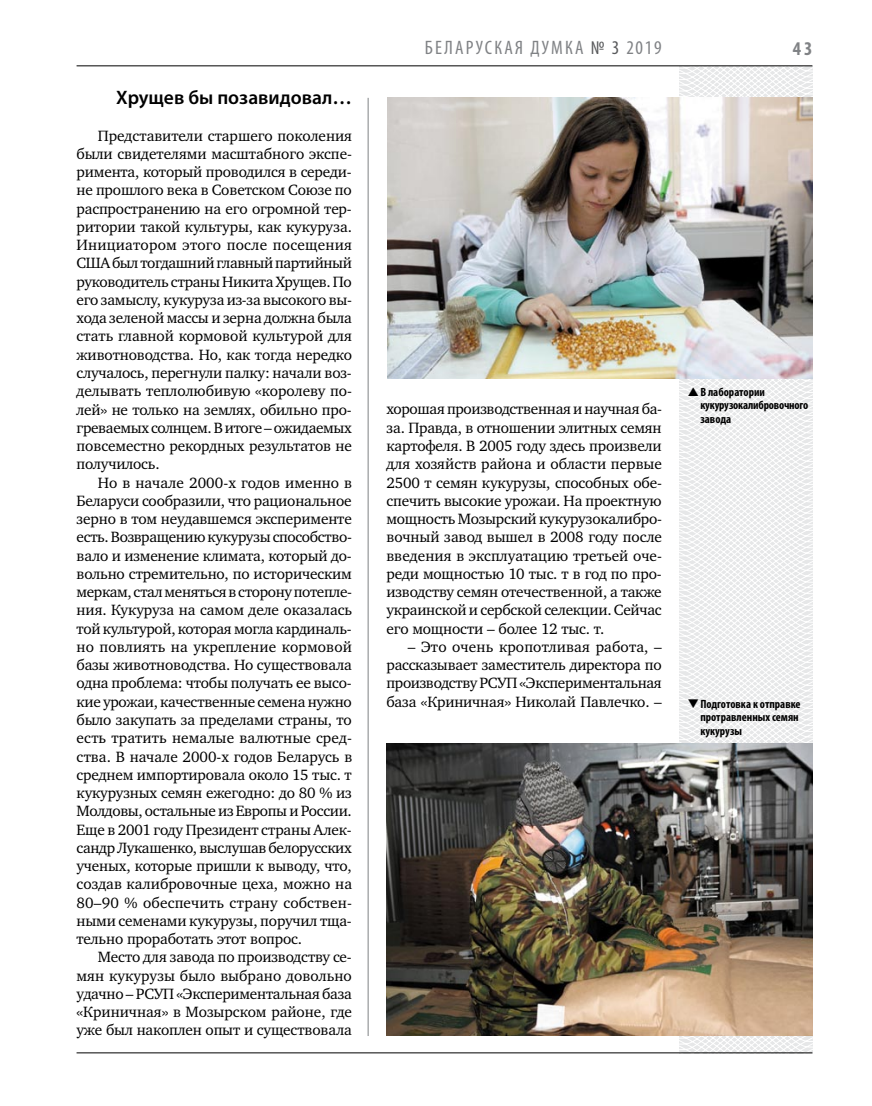
<style>
.page{position:relative;width:872px;height:1106px;background:#fff}
.page>*{position:absolute;margin:0;border:0;box-sizing:border-box;transform-origin:0 0}
.t1{font:condensed 19.5px "Myriad Pro";letter-spacing:.11em;color:#808285}
.t2{font:600 19.5px "Myriad Pro";color:#000}
.t3{font:700 condensed 19.5px "Myriad Pro";color:#808285}
.t4{font:15.3px/18.3px "Charter C";letter-spacing:-.01em;color:#000;text-align:justify}
.t5{font:700 condensed 12px/13.5px "Myriad Pro";color:#000}
.s1{color:#58595b}
</style>
<div class="page">
<hr style="left:368px;top:98px;width:1px;height:938px;background:#808285">
<svg style="left:621px;top:65px;width:192px;height:989px"></svg>
<hr style="left:77px;top:65px;width:735px;height:1px;background:#000">
<hr style="left:77px;top:1052px;width:735px;height:1px;background:#000">
<img style="left:387px;top:97px;width:425px;height:281px">
<img style="left:386px;top:743px;width:426px;height:292px">
<svg style="left:688px;top:387px;width:10px;height:9px"></svg>
<p class="t2" style="left:116px;top:85px;width:237px">Хрущев бы позавидовал…</p>
<p class="t4" style="left:77px;top:126px;width:277px;text-indent:21px">Представители старшего поколения были свидетелями масштабного экспе&shy;римента, который проводился в середи&shy;не прошлого века в Советском Союзе по распространению на его огромной тер&shy;ритории такой культуры, как кукуруза.<br>Инициатором этого после посещения США был тогдашний главный партийный руководитель страны Никита Хрущев. По его замыслу, кукуруза из-за высокого вы&shy;хода зеленой массы и зерна должна была стать главной кормовой культурой для животноводства. Но, как тогда нередко случалось, перегнули палку: начали воз&shy;делывать теплолюбивую «королеву по&shy;лей» не только на землях, обильно про&shy;греваемых солнцем. В итоге – ожидаемых повсеместно рекордных результатов не получилось.</p>
<p class="t4" style="left:77px;top:473px;width:277px;text-indent:21px">Но в начале 2000-х годов именно в Беларуси сообразили, что рациональное зерно в том неудавшемся эксперименте есть. Возвращению кукурузы способство&shy;вало и изменение климата, который до&shy;вольно стремительно, по историческим меркам, стал меняться в сторону потепле&shy;ния. Кукуруза на самом деле оказалась той культурой, которая могла кардиналь&shy;но повлиять на укрепление кормовой базы животноводства. Но существовала одна проблема: чтобы получать ее высо&shy;кие урожаи, качественные семена нужно было закупать за пределами страны, то есть тратить немалые валютные сред&shy;ства. В начале 2000-х годов Беларусь в среднем импортировала около 15 тыс. т кукурузных семян ежегодно: до 80 % из Молдовы, остальные из Европы и России.<br>Еще в 2001 году Президент страны Алек&shy;сандр Лукашенко, выслушав белорусских ученых, которые пришли к выводу, что, создав калибровочные цеха, можно на 80–90 % обеспечить страну собствен&shy;ными семенами кукурузы, поручил тща&shy;тельно проработать этот вопрос.</p>
<p class="t4" style="left:77px;top:948px;width:277px;text-indent:21px">Место для завода по производству се&shy;мян кукурузы было выбрано довольно удачно – РСУП «Экспериментальная база «Криничная» в Мозырском районе, где уже был накоплен опыт и существовала</p>
<p class="t1" style="left:425px;top:36px;width:129px">БЕЛАРУСКА Я ДУМКА</p>
<p class="t1" style="left:591px;top:36px;width:72px"><span class="s1">№ 3</span> 2019</p>
<p class="t3" style="left:793px;top:37px;width:21px">43</p>
<p class="t4" style="left:386px;top:400px;width:277px">хорошая производственная и научная ба&shy;за. Правда, в отношении элитных семян картофеля. В 2005 году здесь произвели для хозяйств района и области первые 2500 т семян кукурузы, способных обе&shy;спечить высокие урожаи. На проектную мощность Мозырский кукурузокалибро&shy;вочный завод вышел в 2008 году после введения в эксплуатацию третьей оче&shy;реди мощностью 10 тыс. т в год по про&shy;изводству семян отечественной, а также украинской и сербской селекции. Сейчас его мощности – более 12 тыс. т.</p>
<p class="t4" style="left:386px;top:637px;width:277px;text-indent:21px">– Это очень кропотливая работа, – рассказывает заместитель директора по производству РСУП «Экспериментальная база «Криничная» Николай Павлечко. –</p>
<p class="t5" style="left:700px;top:385px;width:109px">В лаборатории кукурузокалибровочного завода</p>
<p class="t5" style="left:700px;top:696px;width:102px;text-indent:-13px">❑Подготовка к отправке протравленных семян кукурузы</p>
</div>
